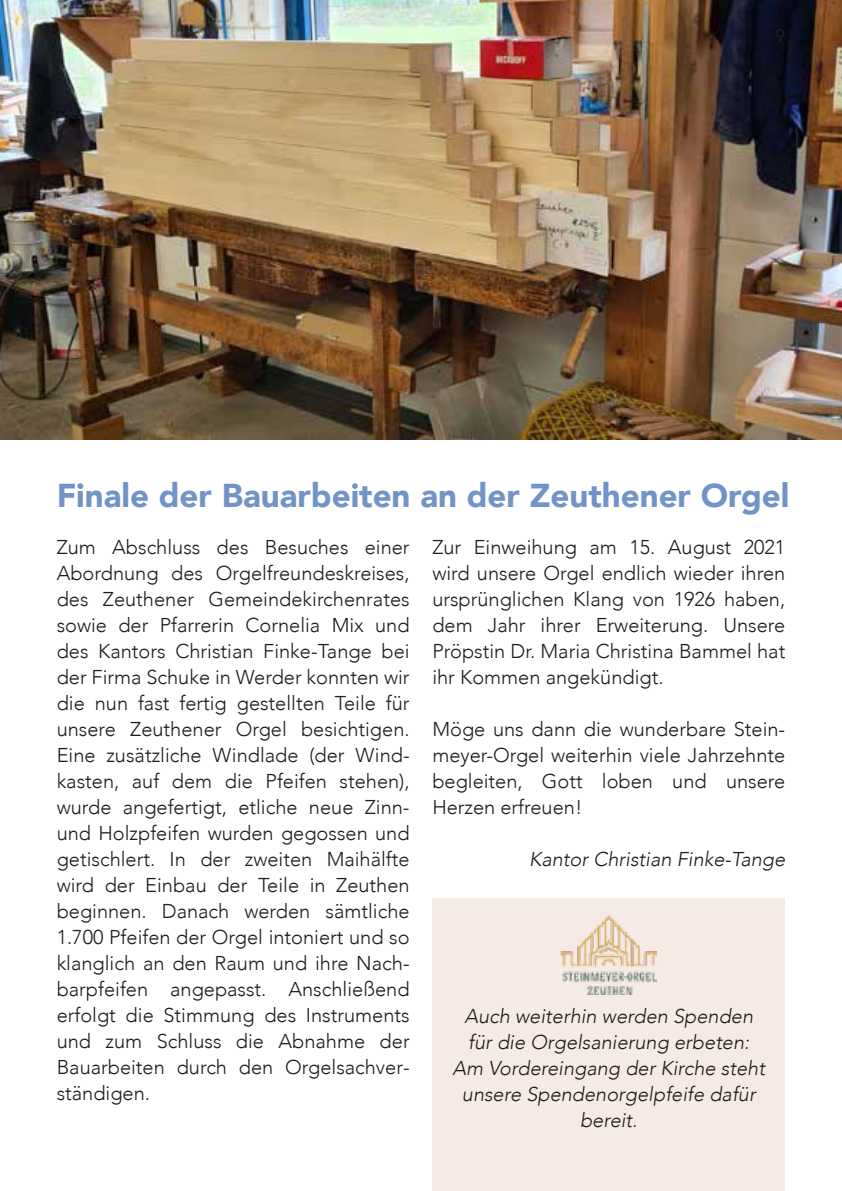
<style>
.page{position:relative;width:842px;height:1191px;background:#fff}
.page>*{position:absolute;margin:0;border:0;box-sizing:border-box;transform-origin:0 0}
.t1{font:900 33px "Avenir";color:#7094c7}
.t2{font:300 20px/26px "Avenir";color:#1d1d1b;text-align:justify}
.t3{font:italic 300 20px/26px "Avenir";color:#1d1d1b;text-align:center}
</style>
<div class="page">
<img style="left:0;top:0;width:842px;height:439px">
<div style="left:432px;top:898px;width:353px;height:293px;background:#f5eae4"></div>
<img style="left:560px;top:915px;width:97px;height:79px">
<h1 class="t1" style="left:57px;top:467px;width:734px">Finale der Bauarbeiten an der Zeuthener Orgel</h1>
<p class="t2" style="left:57px;top:534px;width:354px">Zum Abschluss des Besuches einer Abordnung des Orgelfreundeskreises, des Zeuthener Gemeindekirchenrates sowie der Pfarrerin Cornelia Mix und des Kantors Christian Finke-Tange bei der Firma Schuke in Werder konnten wir die nun fast fertig gestellten Teile für unsere Zeuthener Orgel besichtigen.<br>Eine zusätzliche Windlade (der Wind&shy;kasten, auf dem die Pfeifen stehen), wurde angefertigt, etliche neue Zinn&shy;und Holzpfeifen wurden gegossen und getischlert. In der zweiten Maihälfte wird der Einbau der Teile in Zeuthen beginnen. Danach werden sämtliche 1.700 Pfeifen der Orgel intoniert und so klanglich an den Raum und ihre Nach&shy;barpfeifen angepasst. Anschließend erfolgt die Stimmung des Instruments und zum Schluss die Abnahme der Bauarbeiten durch den Orgelsachver&shy;ständigen.</p>
<p class="t2" style="left:432px;top:534px;width:354px">Zur Einweihung am 15. August 2021 wird unsere Orgel endlich wieder ihren ursprünglichen Klang von 1926 haben, dem Jahr ihrer Erweiterung. Unsere Pröpstin Dr. Maria Christina Bammel hat ihr Kommen angekündigt.</p>
<p class="t2" style="left:432px;top:716px;width:354px">Möge uns dann die wunderbare Stein&shy;meyer-Orgel weiterhin viele Jahrzehnte begleiten, Gott loben und unsere Herzen erfreuen!</p>
<p class="t3" style="left:529px;top:846px;width:258px">Kantor Christian Finke-Tange</p>
<p class="t3" style="left:453px;top:1003px;width:314px">Auch weiterhin werden Spenden für die Orgelsanierung erbeten:<br>Am Vordereingang der Kirche steht unsere Spendenorgelpfeife dafür bereit.</p>
</div>
